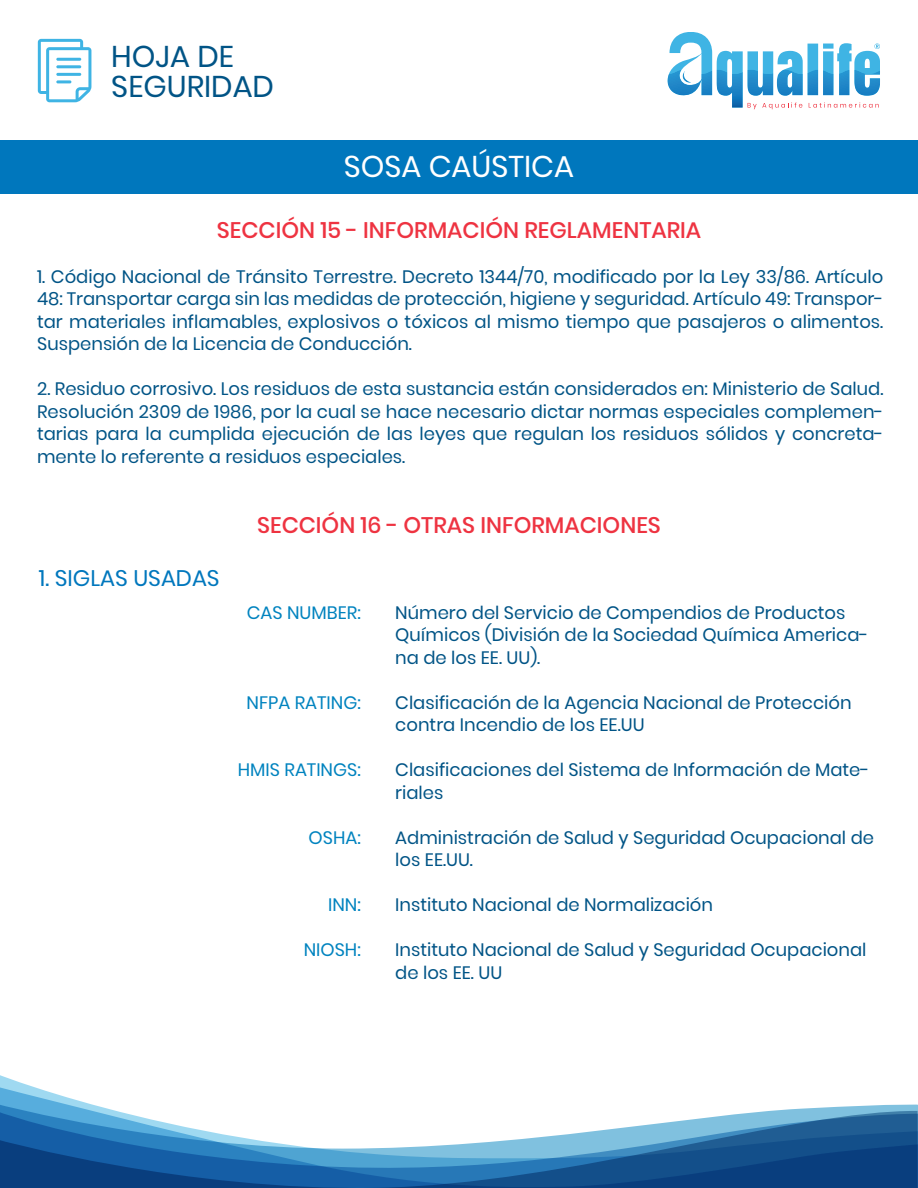
<style>
.page{position:relative;width:918px;height:1188px;background:#fff}
.page>*{position:absolute;margin:0;border:0;box-sizing:border-box;transform-origin:0 0}
.t1{font:30px/30px "Poppins";color:#015486}
.t2{font:30px "Poppins";color:#fff}
.t3{font:500 22.5px "Poppins";color:#ee3341}
.t4{font:22.5px "Poppins";color:#0077bd}
.t5{font:18px/22.5px "Poppins";color:#015486}
.t6{font:18px "Poppins";color:#0083bf}
</style>
<div class="page">
<div style="left:0;top:140px;width:918px;height:54px;background:#0077bd"></div>
<svg style="left:0;top:1087px;width:918px;height:18px"></svg>
<svg style="left:0;top:1105px;width:918px;height:6px"></svg>
<svg style="left:0;top:1111px;width:918px;height:77px"></svg>
<svg style="left:38px;top:39px;width:53px;height:63px"></svg>
<svg style="left:668px;top:32px;width:212px;height:77px"></svg>
<h1 class="t1" style="left:111px;top:41px;width:164px">HOJA DE<br>SEGURIDAD</h1>
<h1 class="t2" style="left:344px;top:147px;width:232px">SOSA CAÚSTICA</h1>
<p class="t3" style="left:217px;top:216px;width:486px">SECCIÓN 15 - INFORMACIÓN REGLAMENTARIA</p>
<p class="t5" style="left:37px;top:265px;width:848px;text-align:justify">1. Código Nacional de Tránsito Terrestre. Decreto 1344/70, modificado por la Ley 33/86. Artículo 48: Transportar carga sin las medidas de protección, higiene y seguridad. Artículo 49: Transpor&shy;tar materiales inflamables, explosivos o tóxicos al mismo tiempo que pasajeros o alimentos.<br>Suspensión de la Licencia de Conducción.</p>
<p class="t5" style="left:37px;top:377px;width:848px;text-align:justify">2. Residuo corrosivo. Los residuos de esta sustancia están considerados en: Ministerio de Salud.<br>Resolución 2309 de 1986, por la cual se hace necesario dictar normas especiales complemen&shy;tarias para la cumplida ejecución de las leyes que regulan los residuos sólidos y concreta&shy;mente lo referente a residuos especiales.</p>
<p class="t4" style="left:39px;top:564px;width:182px">1. SIGLAS USADAS</p>
<p class="t3" style="left:257px;top:512px;width:405px">SECCIÓN 16 - OTRAS INFORMACIONES</p>
<p class="t6" style="left:247px;top:601px;width:115px">CAS NUMBER:</p>
<p class="t6" style="left:247px;top:691px;width:116px">NFPA RATING:</p>
<p class="t6" style="left:238px;top:759px;width:124px">HMIS RATINGS:</p>
<p class="t6" style="left:309px;top:826px;width:54px">OSHA:</p>
<p class="t6" style="left:328px;top:894px;width:34px">INN:</p>
<p class="t6" style="left:304px;top:939px;width:59px">NIOSH:</p>
<p class="t5" style="left:395px;top:601px;width:475px">Número del Servicio de Compendios de Productos<br>Químicos (División de la Sociedad Química America&shy;na de los EE. UU).</p>
<p class="t5" style="left:395px;top:691px;width:458px">Clasificación de la Agencia Nacional de Protección contra Incendio de los EE.UU</p>
<p class="t5" style="left:395px;top:759px;width:476px">Clasificaciones del Sistema de Información de Mate&shy;riales</p>
<p class="t5" style="left:395px;top:826px;width:480px">Administración de Salud y Seguridad Ocupacional de los EE.UU.</p>
<p class="t5" style="left:395px;top:894px;width:319px">Instituto Nacional de Normalización</p>
<p class="t5" style="left:395px;top:939px;width:473px">Instituto Nacional de Salud y Seguridad Ocupacional de los EE. UU</p>
</div>
